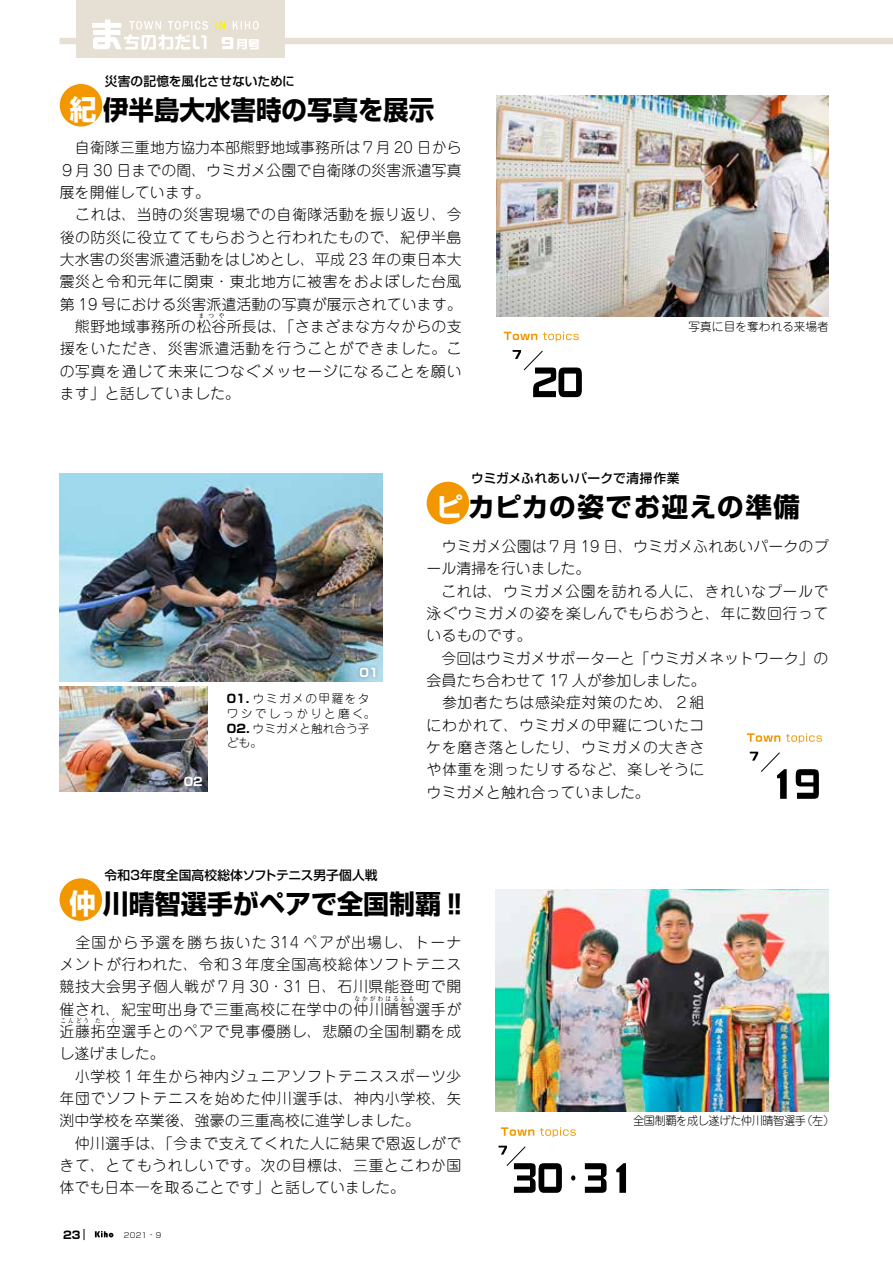
<style>
.page{position:relative;width:893px;height:1263px;background:#fff}
.page>*{position:absolute;margin:0;border:0;box-sizing:border-box;transform-origin:0 0}
.t1{font:700 26.55px "Shin Go Pro";color:#000}
.t2{font:700 26.55px "Shin Go Pro";color:#000;scale:.96 1}
.t3{font:700 26.55px "Shin Go Pro";letter-spacing:.06em;color:#000}
.t4{font:300 14.85px/22.4px "Jun 101 Pro";letter-spacing:.04em;color:#000;text-align:justify}
.t5{font:300 14.85px/22.4px "Jun 101 Pro";letter-spacing:.01em;color:#000}
.t6{font:300 14.85px/22.4px "Jun 101 Pro";letter-spacing:.02em;color:#000}
.t7{font:500 12.75px "Shin Go Pro";letter-spacing:.01em;color:#000}
.t8{font:500 12.75px "Shin Go Pro";letter-spacing:.035em;color:#000}
.t9{font:300 11.7px/14.9px "Jun 101 Pro";color:#000}
.t10{font:300 11.7px/14.9px "Jun 101 Pro";letter-spacing:.19em;color:#000}
.t11{font:300 11.7px "Jun 101 Pro";letter-spacing:-.04em;color:#000;scale:.96 1}
.t12{font:700 11.7px "Shin Go Pro";color:#fff}
.t13{font:300 11.7px "Jun 101 Pro";color:#000;scale:.96 1}
.t14{font:700 10.65px "Shin Go Pro";color:#000}
.t15{font:300 7.5px "Shin Go Pro";color:#000}
.t16{font:300 6.45px "Jun 101 Pro";letter-spacing:.33em;color:#000;scale:.9 1}
.s1{font-size:27.6px;color:#fff}
.s2{font-family:"Shin Go Pro";font-weight:700}
.s3{color:#fff}
</style>
<div class="page">
<div style="left:60px;top:38px;width:833px;height:6px;background:#e6dfd4"></div>
<img style="left:60px;top:686px;width:147px;height:105px">
<img style="left:60px;top:473px;width:323px;height:209px">
<div style="left:356px;top:663px;width:23px;height:18px;background:#000;opacity:.4"></div>
<div style="left:427px;top:482px;width:42px;height:42px;background:#f39700;border-radius:50%"></div>
<svg style="left:747px;top:733px;width:75px;height:10px"></svg>
<svg style="left:750px;top:752px;width:69px;height:47px"></svg>
<img style="left:496px;top:96px;width:333px;height:221px">
<div style="left:60px;top:84px;width:42px;height:42px;background:#f39700;border-radius:50%"></div>
<svg style="left:504px;top:332px;width:75px;height:9px"></svg>
<svg style="left:513px;top:350px;width:69px;height:47px"></svg>
<img style="left:496px;top:890px;width:333px;height:221px">
<div style="left:60px;top:878px;width:42px;height:43px;background:#f39700;border-radius:50%"></div>
<svg style="left:499px;top:1146px;width:127px;height:47px"></svg>
<svg style="left:501px;top:1127px;width:75px;height:10px"></svg>
<div style="left:77px;top:0;width:208px;height:57px;background:#e6dfd4"></div>
<svg style="left:92px;top:19px;width:167px;height:31px"></svg>
<svg style="left:95px;top:1231px;width:18px;height:6px"></svg>
<p class="t7" style="left:105px;top:70px;width:192px">災害の記憶を風化させないために</p>
<h1 class="t2" style="left:70px;top:88px;width:381px"><span class="s1">紀</span>伊半島大水害時の写真を展示</h1>
<p class="t5" style="left:60px;top:135px;width:404px">　自衛隊三重地方協力本部熊野地域事務所は７月 20 日から<br>９月 30 日までの間、ウミガメ公園で自衛隊の災害派遣写真展を開催しています。<br>　これは、当時の災害現場での自衛隊活動を振り返り、今後の防災に役立ててもらおうと行われたもので、紀伊半島大水害の災害派遣活動をはじめとし、平成 23 年の東日本大震災と令和元年に関東・東北地方に被害をおよぼした台風第 19 号における災害派遣活動の写真が展示されています。　熊野地域事務所の松谷所長は、「さまざまな方々からの支</p>
<p class="t16" style="left:199px;top:311px;width:30px">まつや</p>
<p class="t4" style="left:60px;top:336px;width:403px">援をいただき、災害派遣活動を行うことができました。この写真を通じて未来につなぐメッセージになることを願います」と話していました。</p>
<p class="t9" style="left:689px;top:318px;width:142px">写真に目を奪われる来場者</p>
<p class="t8" style="left:471px;top:468px;width:210px">ウミガメふれあいパークで清掃作業</p>
<p class="t12" style="left:184px;top:772px;width:21px">02</p>
<p class="t12" style="left:360px;top:663px;width:21px">01</p>
<p class="t10" style="left:227px;top:689px;width:150px"><span class="s2">01.</span> ウミガメの甲羅をタワシでしっかりと磨く。</p>
<p class="t9" style="left:227px;top:719px;width:144px"><span class="s2">02.</span> ウミガメと触れ合う子ども。</p>
<h1 class="t3" style="left:436px;top:486px;width:365px"><span class="s3">ピ</span>カピカの姿でお迎えの準備</h1>
<p class="t5" style="left:427px;top:534px;width:403px">　ウミガメ公園は７月 19 日、ウミガメふれあいパークのプール清掃を行いました。</p>
<p class="t4" style="left:427px;top:578px;width:403px;text-align:left;text-indent:15px">これは、ウミガメ公園を訪れる人に、きれいなプールで泳ぐウミガメの姿を楽しんでもらおうと、年に数回行っているものです。<br>　今回はウミガメサポーターと「ウミガメネットワーク」の会員たち合わせて 17 人が参加しました。<br>　参加者たちは感染症対策のため、２組<br>にわかれて、ウミガメの甲羅についたコ<br>ケを磨き落としたり、ウミガメの大きさ<br>や体重を測ったりするなど、楽しそうに<br>ウミガメと触れ合っていました。</p>
<p class="t7" style="left:105px;top:865px;width:275px">令和３年度全国高校総体ソフトテニス男子個人戦</p>
<h1 class="t1" style="left:70px;top:883px;width:399px"><span class="s1">仲</span>川晴智選手がペアで全国制覇!!</h1>
<p class="t4" style="left:60px;top:929px;width:403px">　全国から予選を勝ち抜いた 314 ペアが出場し、トーナメントが行われた、令和３年度全国高校総体ソフトテニス競技大会男子個人戦が７月 30・31 日、石川県能登町で開催され、紀宝町出身で三重高校に在学中の仲川晴智選手が</p>
<p class="t16" style="left:354px;top:993px;width:68px">なかがわはるとも</p>
<p class="t4" style="left:60px;top:1018px;width:403px">近藤拓空選手とのペアで見事優勝し、悲願の全国制覇を成</p>
<p class="t16" style="left:60px;top:1015px;width:33px">こんどう</p>
<p class="t16" style="left:95px;top:1015px;width:8px">た</p>
<p class="t16" style="left:111px;top:1015px;width:8px">く</p>
<p class="t6" style="left:60px;top:1041px;width:403px">し遂げました。<br>　小学校１年生から神内ジュニアソフトテニススポーツ少年団でソフトテニスを始めた仲川選手は、神内小学校、矢渕中学校を卒業後、強豪の三重高校に進学しました。<br>　仲川選手は、「今まで支えてくれた人に結果で恩返しができて、とてもうれしいです。次の目標は、三重とこわか国体でも日本一を取ることです」と話していました。</p>
<p class="t14" style="left:63px;top:1226px;width:19px">23</p>
<p class="t15" style="left:124px;top:1228px;width:40px">2021 ９-</p>
<p class="t11" style="left:633px;top:1111px;width:182px">全国制覇を成し遂げた仲川晴智選手</p>
<p class="t13" style="left:801px;top:1111px;width:36px">（左(</p>
</div>
